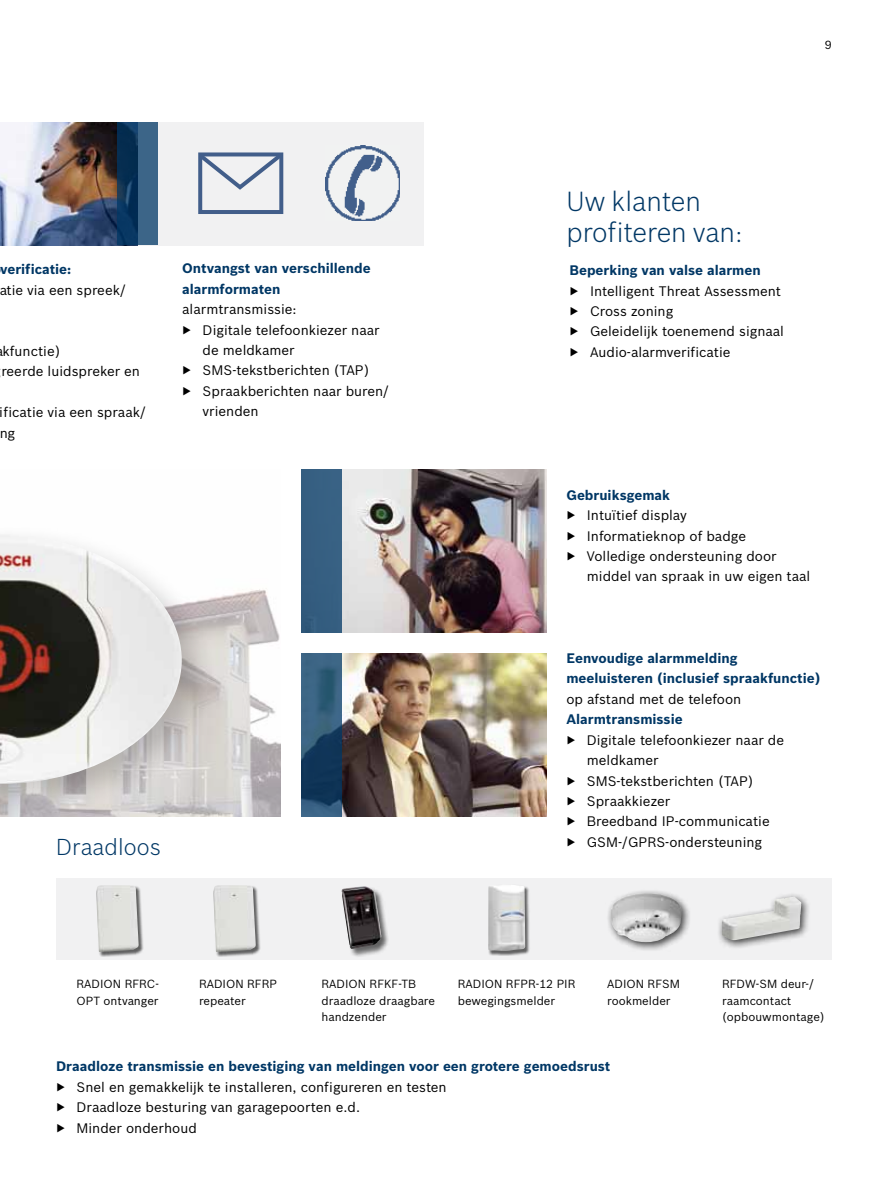
<style>
.page{position:relative;width:893px;height:1191px;background:#fff}
.page>*{position:absolute;margin:0;border:0;box-sizing:border-box;transform-origin:0 0}
.t1{font:300 27px/30.6px "Bosch Sans";color:#003765}
.t2{font:300 22.5px "Bosch Sans";letter-spacing:.005em;color:#003765}
.t3{font:13.5px/20.4px "Bosch Sans";color:#000}
.t4{font:700 13.5px/20.4px "Bosch Sans";color:#003765}
.t5{font:11.55px/16.4px "Bosch Sans";color:#000}
</style>
<div class="page">
<img style="left:0;top:122px;width:117px;height:123px">
<div style="left:138px;top:122px;width:285px;height:124px;background:#f1f1f2"></div>
<div style="left:56px;top:878px;width:776px;height:81px;background:#f1f1f2"></div>
<div style="left:717px;top:892px;width:94px;height:58px;background:#000;opacity:.75"></div>
<img style="left:722px;top:896px;width:79px;height:44px">
<div style="left:488px;top:884px;width:42px;height:72px;background:#000;opacity:.6"></div>
<img style="left:488px;top:884px;width:37px;height:66px">
<div style="left:342px;top:886px;width:48px;height:71px;background:#000;opacity:.6"></div>
<img style="left:342px;top:886px;width:39px;height:63px">
<img style="left:342px;top:469px;width:204px;height:164px">
<img style="left:342px;top:653px;width:204px;height:163px">
<div style="left:198px;top:152px;width:85px;height:62px;border:4px solid #425e8a"></div>
<svg style="left:198px;top:152px;width:86px;height:40px"></svg>
<img style="left:326px;top:146px;width:74px;height:74px">
<img style="left:218px;top:588px;width:63px;height:228px">
<div style="left:0;top:523px;width:218px;height:297px;background:#000;opacity:.2"></div>
<img style="left:0;top:534px;width:183px;height:250px">
<div style="left:605px;top:888px;width:87px;height:64px;background:#000;opacity:.75"></div>
<img style="left:610px;top:893px;width:72px;height:49px">
<div style="left:213px;top:885px;width:48px;height:72px;background:#000;opacity:.6"></div>
<img style="left:213px;top:885px;width:43px;height:67px">
<div style="left:96px;top:885px;width:48px;height:72px;background:#000;opacity:.6"></div>
<img style="left:96px;top:885px;width:43px;height:67px">
<svg style="left:117px;top:122px;width:41px;height:123px;background:#214a6f"></svg>
<svg style="left:301px;top:653px;width:41px;height:163px;background:#285070"></svg>
<div style="left:301px;top:469px;width:41px;height:164px;background:#365f81"></div>
<p class="t4" style="left:0;top:258px;width:73px">verificatie:</p>
<p class="t3" style="left:-1px;top:279px;width:128px">atie via een spreek/</p>
<p class="t3" style="left:1px;top:340px;width:140px">kfunctie)<br>reerde luidspreker en</p>
<p class="t3" style="left:-1px;top:401px;width:148px">ificatie via een spraak/ ng</p>
<p class="t4" style="left:182px;top:257px;width:190px">Ontvangst van verschillende alarmformaten</p>
<p class="t3" style="left:182px;top:298px;width:116px">alarmtransmissie:</p>
<p class="t3" style="left:182px;top:319px;width:199px">▶ Digitale telefoonkiezer naar</p>
<p class="t3" style="left:203px;top:339px;width:94px">de meldkamer</p>
<p class="t3" style="left:182px;top:359px;width:189px">▶ SMS-tekstberichten (TAP)</p>
<p class="t3" style="left:182px;top:380px;width:208px">▶ Spraakberichten naar buren/</p>
<p class="t3" style="left:203px;top:400px;width:58px">vrienden</p>
<h2 class="t2" style="left:56px;top:831px;width:107px">Draadloos</h2>
<p class="t5" style="left:825px;top:36px;width:8px">9</p>
<h1 class="t1" style="left:566px;top:184px;width:178px">Uw klanten profiteren van:</h1>
<p class="t4" style="left:570px;top:259px;width:193px">Beperking van valse alarmen</p>
<p class="t3" style="left:570px;top:279px;width:216px">▶ Intelligent Threat Assessment ▶ Cross zoning<br>▶ Geleidelijk toenemend signaal ▶ Audio-alarmverificatie</p>
<p class="t4" style="left:566px;top:484px;width:105px">Gebruiksgemak</p>
<p class="t3" style="left:566px;top:504px;width:122px">▶ Intuïtief display</p>
<p class="t3" style="left:566px;top:524px;width:181px">▶ Informatieknop of badge</p>
<p class="t3" style="left:566px;top:545px;width:212px">▶ Volledige ondersteuning door</p>
<p class="t3" style="left:587px;top:565px;width:225px">middel van spraak in uw eigen taal</p>
<p class="t4" style="left:566px;top:647px;width:255px">Eenvoudige alarmmelding meeluisteren (inclusief spraakfunctie)</p>
<p class="t3" style="left:566px;top:688px;width:176px">op afstand met de telefoon</p>
<p class="t4" style="left:566px;top:708px;width:118px">Alarmtransmissie</p>
<p class="t3" style="left:566px;top:728px;width:219px">▶ Digitale telefoonkiezer naar de</p>
<p class="t3" style="left:587px;top:749px;width:73px">meldkamer</p>
<p class="t3" style="left:566px;top:769px;width:189px">▶ SMS-tekstberichten (TAP)</p>
<p class="t3" style="left:566px;top:790px;width:105px">▶ Spraakkiezer</p>
<p class="t3" style="left:566px;top:810px;width:205px">▶ Breedband IP-communicatie</p>
<p class="t3" style="left:566px;top:830px;width:197px">▶ GSM-/GPRS-ondersteuning</p>
<p class="t5" style="left:321px;top:975px;width:115px">RADION RFKF-TB draadloze draagbare handzender</p>
<p class="t5" style="left:722px;top:975px;width:104px">RFDW-SM deur-/ raamcontact (opbouwmontage)</p>
<p class="t5" style="left:77px;top:975px;width:84px">RADION RFRC-<br>OPT ontvanger</p>
<p class="t5" style="left:458px;top:975px;width:119px">RADION RFPR-12 PIR bewegingsmelder</p>
<p class="t5" style="left:607px;top:975px;width:74px">ADION RFSM rookmelder</p>
<p class="t5" style="left:199px;top:975px;width:79px">RADION RFRP repeater</p>
<p class="t4" style="left:56px;top:1055px;width:556px">Draadloze transmissie en bevestiging van meldingen voor een grotere gemoedsrust</p>
<p class="t3" style="left:56px;top:1075px;width:392px">▶ Snel en gemakkelijk te installeren, configureren en testen ▶ Draadloze besturing van garagepoorten e.d.<br>▶ Minder onderhoud</p>
</div>
